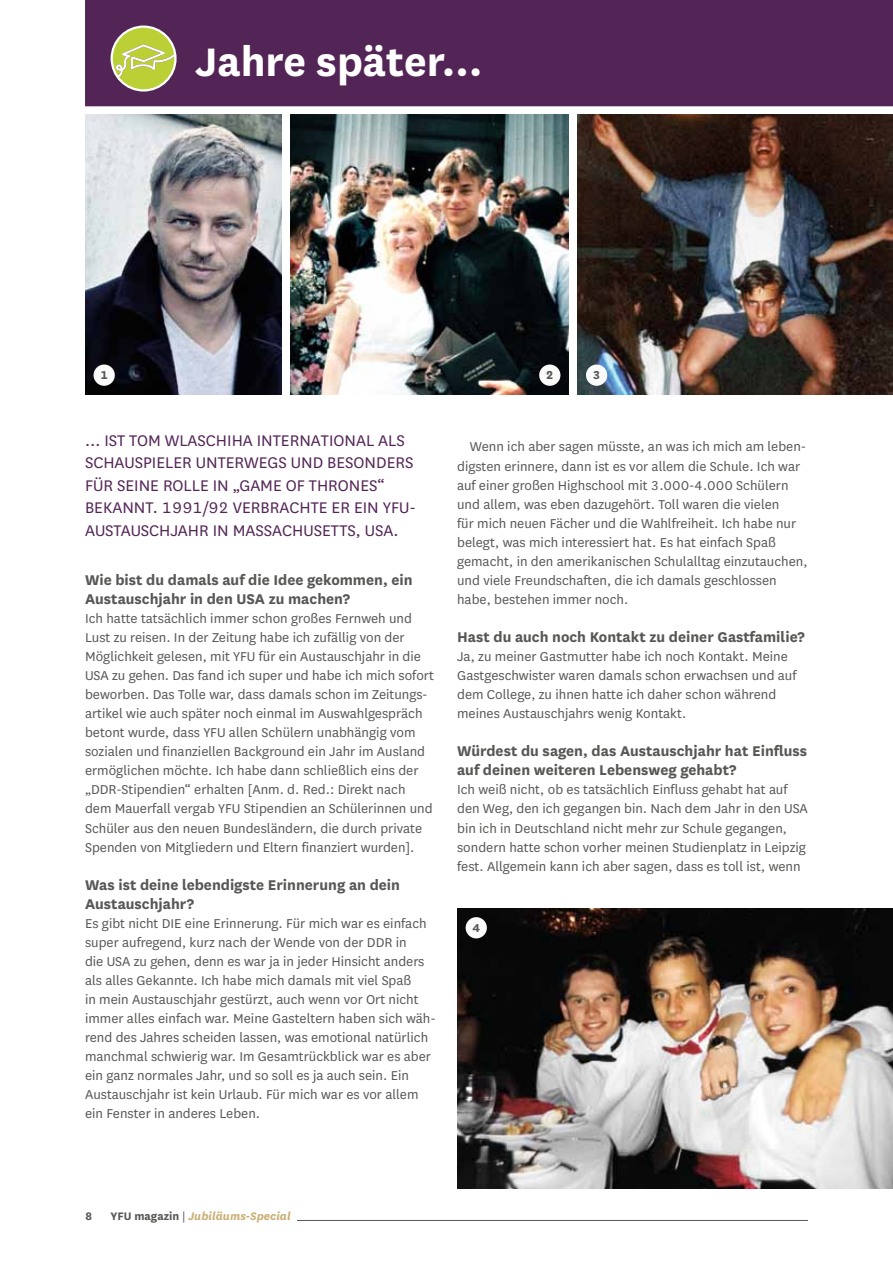
<style>
.page{position:relative;width:893px;height:1263px;background:#fff}
.page>*{position:absolute;margin:0;border:0;box-sizing:border-box;transform-origin:0 0}
.t1{font:700 46.5px "National";color:#fff}
.t2{font:18px "National";color:#532456}
.t3{font:700 16.5px/19px "National";color:#575756}
.t4{font:15px/19px "National";color:#575756}
.t5{font:700 13.5px "National";color:#575756}
.t6{font:italic 700 12.75px "National";color:#caaf75}
.t7{font:700 12.75px "National";color:#575756}
.s1{font-style:normal;color:#575756}
.s2{font-weight:400;font-style:normal;color:#575756}
</style>
<div class="page">
<hr style="left:85px;top:1220px;width:723px;height:1px;background:#575756">
<div style="left:85px;top:1211px;width:26px;height:13px;background:#fff"></div>
<div style="left:111px;top:1211px;width:186px;height:13px;background:#fff"></div>
<div style="left:85px;top:0;width:808px;height:106px;background:#532456"></div>
<svg style="left:112px;top:27px;width:63px;height:63px;background:#b4b95d"></svg>
<div style="left:111px;top:26px;width:66px;height:66px;border:2px solid #fff;border-radius:50%"></div>
<img style="left:85px;top:115px;width:197px;height:279px">
<img style="left:290px;top:115px;width:279px;height:279px">
<img style="left:577px;top:115px;width:316px;height:279px">
<div style="left:94px;top:364px;width:21px;height:22px;background:#fbfafa;border-radius:50%"></div>
<div style="left:539px;top:364px;width:21px;height:22px;background:#fbfafa;border-radius:50%"></div>
<div style="left:586px;top:364px;width:21px;height:22px;background:#fbfafa;border-radius:50%"></div>
<img style="left:457px;top:909px;width:436px;height:279px">
<div style="left:466px;top:917px;width:21px;height:21px;background:#fbfafa;border-radius:50%"></div>
<h1 class="t1" style="left:136px;top:29px;width:348px">Jahre später…</h1>
<p class="t5" style="left:100px;top:365px;width:9px">1</p>
<p class="t5" style="left:546px;top:365px;width:9px">2</p>
<p class="t5" style="left:593px;top:365px;width:9px">3</p>
<p class="t2" style="left:85px;top:428px;width:105px">… ist Tom Wlaschiha</p>
<p class="t2" style="left:257px;top:428px;width:10px">international</p>
<p class="t2" style="left:378px;top:428px;width:10px">als</p>
<p class="t2" style="left:85px;top:451px;width:19px">Schauspieler</p>
<p class="t2" style="left:196px;top:451px;width:11px">unterwegs</p>
<p class="t2" style="left:291px;top:451px;width:12px">und</p>
<p class="t2" style="left:327px;top:451px;width:11px">besonders</p>
<p class="t2" style="left:85px;top:473px;width:42px">für seine</p>
<p class="t2" style="left:163px;top:473px;width:20px">Rolle</p>
<p class="t2" style="left:213px;top:473px;width:115px">in „Game of Thrones</p>
<p class="t2" style="left:378px;top:473px;width:9px">“</p>
<p class="t2" style="left:85px;top:496px;width:11px">bekannt</p>
<p class="t2" style="left:153px;top:496px;width:91px">. 1991/92 verbrachte</p>
<p class="t2" style="left:332px;top:496px;width:86px">er ein YFU-</p>
<p class="t2" style="left:85px;top:518px;width:21px">Austauschjahr</p>
<p class="t2" style="left:213px;top:518px;width:31px">in Massachusetts</p>
<p class="t2" style="left:356px;top:518px;width:44px">, USA.</p>
<p class="t3" style="left:85px;top:569px;width:329px">Wie bist du damals auf die Idee gekommen, ein<br>Austauschjahr in den USA zu machen?</p>
<p class="t4" style="left:85px;top:608px;width:350px">Ich hatte tatsächlich immer schon großes Fernweh und Lust zu reisen. In der Zeitung habe ich zufällig von der<br>M öglichkeit gelesen, mit YFU für ein Austauschjahr in die USA zu gehen. Das fand ich super und habe ich mich sofort beworben. Das Tolle war, dass damals schon im Zeitungs&shy;artikel wie auch später noch einmal im Auswahlgespräch betont wurde, dass YFU allen Schülern unabhängig vom sozialen und finanziellen Background ein Jahr im Ausland ermöglichen möchte. Ich habe dann schließlich eins der „DDR-Stipendien“ erhalten [Anm. d. Red.: Direkt nach dem Mauerfall vergab YFU Stipendien an Schülerinnen und Schüler aus den neuen Bundesländern, die durch private Spenden von M itgliedern und Eltern finanziert wurden].</p>
<p class="t3" style="left:85px;top:874px;width:317px">Was ist deine lebendigste Erinnerung an dein<br>Austauschjahr?</p>
<p class="t4" style="left:85px;top:913px;width:352px">Es gibt nicht DIE eine Erinnerung. Für mich war es einfach super aufregend, kurz nach der Wende von der DDR in<br>die USA zu gehen, denn es war ja in jeder Hinsicht anders als alles Gekannte. Ich habe mich damals mit viel Spaß<br>in mein Austauschjahr gestürzt, auch wenn vor Ort nicht immer alles einfach war. Meine Gasteltern haben sich wäh&shy;rend des Jahres scheiden lassen, was emotional natürlich manchmal schwierig war. Im Gesamtrückblick war es aber ein ganz normales Jahr, und so soll es ja auch sein. Ein Austauschjahr ist kein Urlaub. Für mich war es vor allem ein Fenster in anderes Leben.</p>
<p class="t4" style="left:457px;top:437px;width:352px;text-indent:13px">Wenn ich aber sagen müsste, an was ich mich am leben&shy;digsten erinnere, dann ist es vor allem die Schule. Ich war auf einer großen Highschool mit 3.000-4.000 Schülern und allem, was eben dazugehört. Toll waren die vielen<br>für mich neuen Fächer und die Wahlfreiheit. Ich habe nur belegt, was mich interessiert hat. Es hat einfach Spaß gemacht, in den amerikanischen Schulalltag einzutauchen, und viele Freundschaften, die ich damals geschlossen habe, bestehen immer noch.</p>
<p class="t3" style="left:457px;top:626px;width:349px">Hast du auch noch Kontakt zu deiner Gastfamilie?</p>
<p class="t4" style="left:457px;top:646px;width:341px">Ja, zu meiner Gastmutter habe ich noch Kontakt. Meine Gastgeschwister waren damals schon erwachsen und auf dem College, zu ihnen hatte ich daher schon während meines Austauschjahrs wenig Kontakt.</p>
<p class="t3" style="left:457px;top:740px;width:352px">Würdest du sagen, das Austauschjahr hat Einfluss auf deinen weiteren Lebensweg gehabt?</p>
<p class="t4" style="left:457px;top:780px;width:352px">Ich weiß nicht, ob es tatsächlich Einfluss gehabt hat auf den Weg, den ich gegangen bin. Nach dem Jahr in den USA bin ich in Deutschland nicht mehr zur Schule gegangen, sondern hatte schon vorher meinen Studienplatz in Leipzig fest. Allgemein kann ich aber sagen, dass es toll ist, wenn</p>
<p class="t5" style="left:472px;top:918px;width:9px">4</p>
<p class="t7" style="left:85px;top:1207px;width:9px">8</p>
<p class="t6" style="left:111px;top:1208px;width:182px"><span class="s1">YFU magazin</span> <span class="s2">|</span> Jubiläums-Special</p>
</div>
